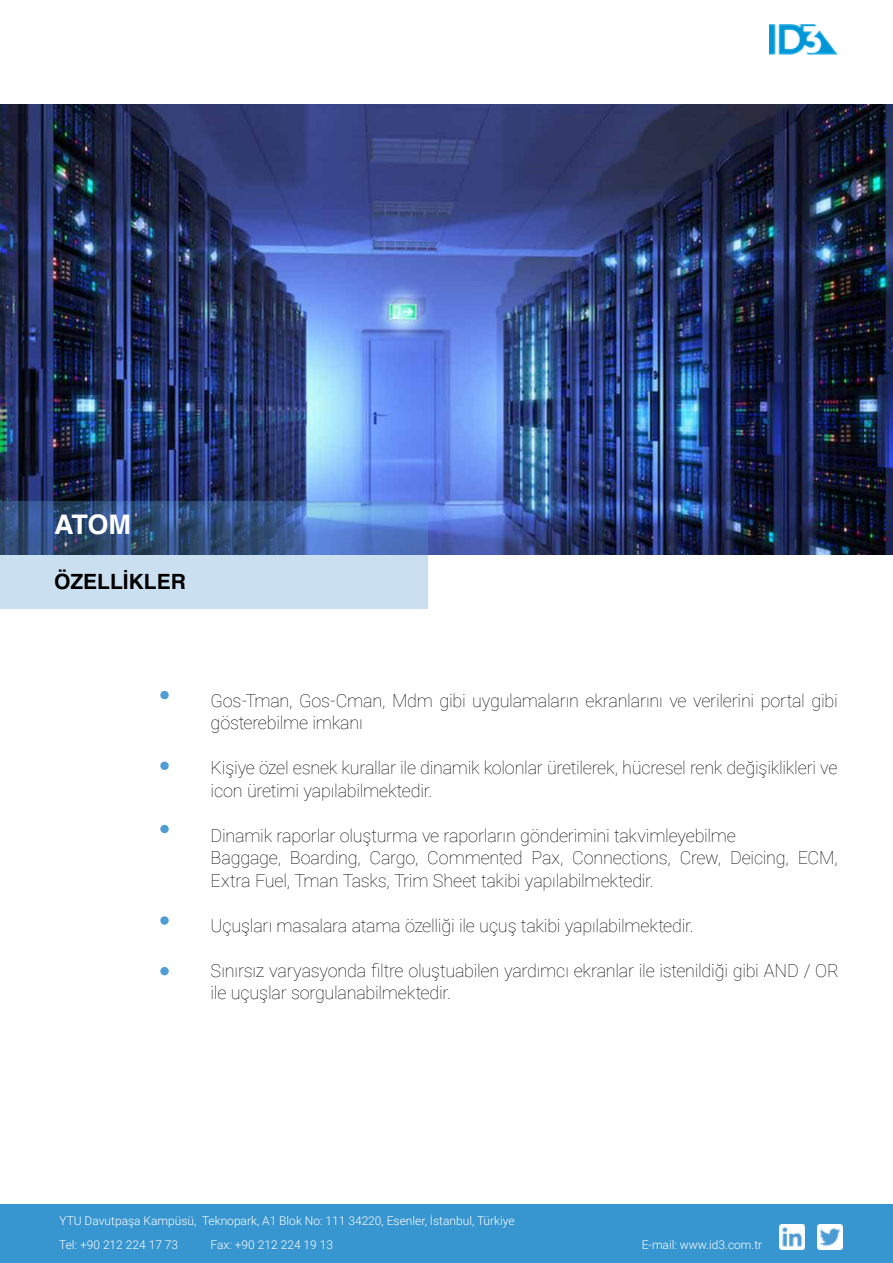
<style>
.page{position:relative;width:893px;height:1263px;background:#fff}
.page>*{position:absolute;margin:0;border:0;box-sizing:border-box;transform-origin:0 0}
.t1{font:700 27px "Helvetica";color:#fff}
.t2{font:700 21px "Helvetica";color:#000}
.t3{font:100 18px/22.5px "Roboto";letter-spacing:-.015em;color:#000}
.t4{font:300 12px/24.2px "Roboto";color:#fff}
</style>
<div class="page">
<img style="left:0;top:104px;width:893px;height:450px">
<div style="left:0;top:1204px;width:893px;height:59px;background:#3795cf"></div>
<img style="left:817px;top:1225px;width:25px;height:24px">
<img style="left:780px;top:1225px;width:25px;height:25px">
<img style="left:769px;top:25px;width:69px;height:29px">
<svg style="left:0;top:502px;width:428px;height:107px;background:#85a0c4"></svg>
<div style="left:160px;top:691px;width:9px;height:8px;background:#4f9dd6;border-radius:50%"></div>
<svg style="left:160px;top:761px;width:9px;height:9px"></svg>
<div style="left:160px;top:825px;width:9px;height:8px;background:#4f9dd6;border-radius:50%"></div>
<div style="left:160px;top:916px;width:9px;height:9px;background:#4f9dd6;border-radius:50%"></div>
<div style="left:160px;top:967px;width:9px;height:8px;background:#4f9dd6;border-radius:50%"></div>
<h1 class="t1" style="left:54px;top:503px;width:79px">ATOM</h1>
<p class="t2" style="left:54px;top:564px;width:133px">ÖZELLİKLER</p>
<p class="t3" style="left:211px;top:689px;width:628px">Gos-Tman, Gos-Cman, Mdm gibi uygulamaların ekranlarını ve verilerini portal gibi gösterebilme imkanı</p>
<p class="t3" style="left:211px;top:756px;width:628px">Kişiye özel esnek kurallar ile dinamik kolonlar üretilerek, hücresel renk değişiklikleri ve icon üretimi yapılabilmektedir.</p>
<p class="t3" style="left:211px;top:824px;width:629px">Dinamik raporlar oluşturma ve raporların gönderimini takvimleyebilme<br>Baggage, Boarding, Cargo, Commented Pax, Connections, Crew, Deicing, ECM,<br>Extra Fuel, Tman Tasks, Trim Sheet takibi yapılabilmektedir.</p>
<p class="t3" style="left:211px;top:914px;width:485px">Uçuşları masalara atama özelliği ile uçuş takibi yapılabilmektedir.</p>
<p class="t3" style="left:211px;top:959px;width:630px">Sınırsız varyasyonda filtre oluştuabilen yardımcı ekranlar ile istenildiği gibi AND / OR ile uçuşlar sorgulanabilmektedir.</p>
<p class="t4" style="left:59px;top:1208px;width:457px">YTU Davutpaşa Kampüsü, Teknopark, A1 Blok No: 111 34220, Esenler, İstanbul, Türkiye<br>Tel: +90 212 224 17 73</p>
<p class="t4" style="left:211px;top:1232px;width:124px">Fax: +90 212 224 19 13</p>
<p class="t4" style="left:642px;top:1232px;width:122px">E-mail: www.id3.com.tr</p>
</div>
